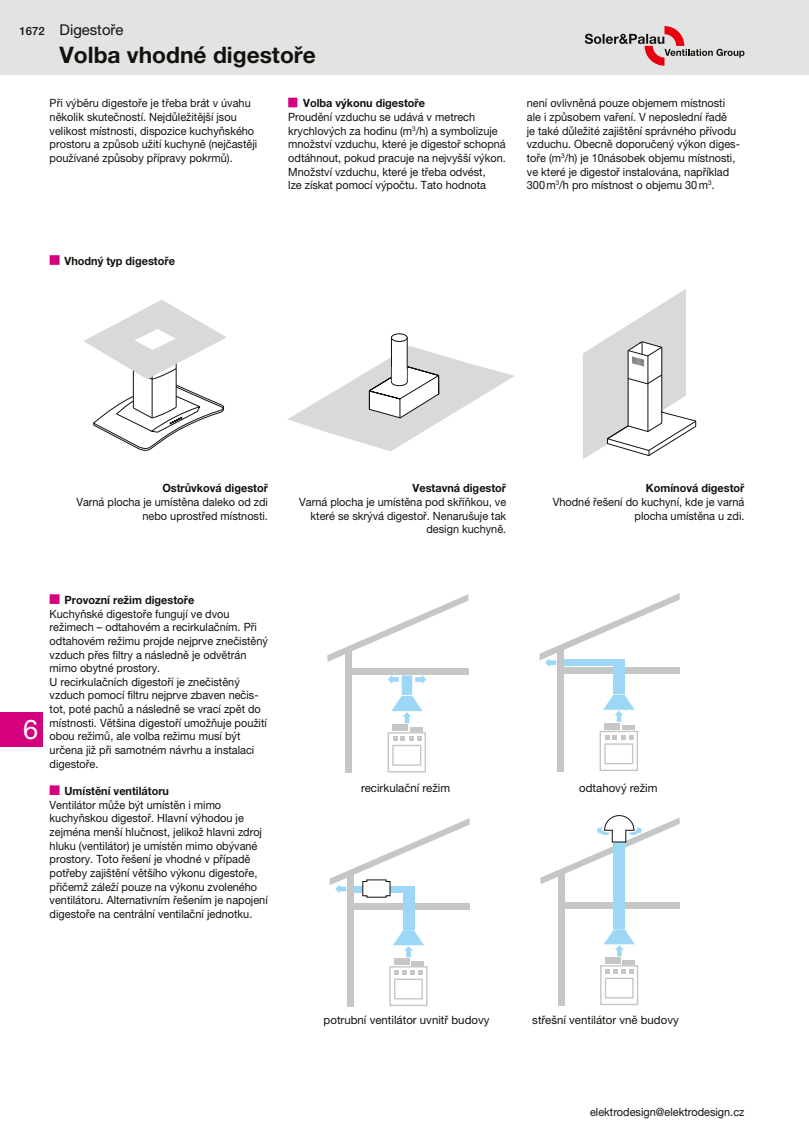
<style>
.page{position:relative;width:809px;height:1141px;background:#fff}
.page>*{position:absolute;margin:0;border:0;box-sizing:border-box;transform-origin:0 0}
.t1{font:27.12px "Helvetica Neue LT Pro";color:#fff}
.t2{font:700 22.75px "Helvetica Neue LT Pro";color:#12120d}
.t3{font:14.88px "Helvetica Neue LT Pro";color:#12120d}
.t4{font:11.38px/13.7px "Helvetica Neue LT Pro";color:#12120d;scale:.96 1}
.t5{font:700 11.38px "Helvetica Neue LT Pro";color:#12120d;scale:.96 1}
.t6{font:11.38px "Helvetica Neue LT Pro";color:#12120d}
.t7{font:500 11.38px "Helvetica Neue LT Pro";color:#12120d}
</style>
<div class="page">
<div style="left:0;top:0;width:809px;height:74px;background:#e2e3e3"></div>
<svg style="left:584px;top:26px;width:160px;height:40px"></svg>
<div style="left:0;top:712px;width:42px;height:35px;background:#d5007d"></div>
<div style="left:288px;top:98px;width:9px;height:9px;background:#d5007d"></div>
<div style="left:50px;top:594px;width:10px;height:10px;background:#d5007d"></div>
<div style="left:50px;top:785px;width:10px;height:10px;background:#d5007d"></div>
<div style="left:50px;top:255px;width:10px;height:10px;background:#d5007d"></div>
<svg style="left:84px;top:300px;width:143px;height:151px"></svg>
<hr style="left:391px;top:337px;width:1px;height:44px;background:#12120d">
<hr style="left:407px;top:337px;width:1px;height:45px;background:#12120d">
<div style="left:391px;top:333px;width:16px;height:9px;background:#fff;border:1px solid #12120d;border-radius:50%"></div>
<svg style="left:288px;top:341px;width:227px;height:110px"></svg>
<svg style="left:583px;top:289px;width:113px;height:170px"></svg>
<div style="left:401px;top:675px;width:11px;height:21px;background:#9cd8f5"></div>
<div style="left:401px;top:675px;width:12px;height:21px;border:1px solid #fff"></div>
<svg style="left:391px;top:695px;width:32px;height:28px"></svg>
<svg style="left:388px;top:675px;width:11px;height:9px"></svg>
<svg style="left:415px;top:675px;width:11px;height:9px"></svg>
<div style="left:345px;top:669px;width:123px;height:6px;background:#c5c7c7"></div>
<div style="left:345px;top:650px;width:7px;height:123px;background:#c5c7c7"></div>
<svg style="left:327px;top:594px;width:141px;height:68px"></svg>
<div style="left:387px;top:732px;width:39px;height:40px;border:1px solid #c5c7c7"></div>
<div style="left:392px;top:745px;width:29px;height:21px;border:1px solid #c5c7c7"></div>
<svg style="left:393px;top:737px;width:28px;height:4px"></svg>
<hr style="left:410px;top:727px;width:13px;height:4px;background:#c5c7c7">
<div style="left:392px;top:724px;width:16px;height:7px;background:#c5c7c7"></div>
<svg style="left:603px;top:693px;width:32px;height:29px"></svg>
<div style="left:557px;top:667px;width:122px;height:6px;background:#c5c7c7"></div>
<div style="left:557px;top:649px;width:7px;height:123px;background:#c5c7c7"></div>
<div style="left:599px;top:731px;width:39px;height:40px;border:1px solid #c5c7c7"></div>
<div style="left:604px;top:743px;width:29px;height:21px;border:1px solid #c5c7c7"></div>
<svg style="left:605px;top:735px;width:28px;height:5px"></svg>
<hr style="left:622px;top:726px;width:13px;height:4px;background:#c5c7c7">
<div style="left:604px;top:723px;width:16px;height:7px;background:#c5c7c7"></div>
<svg style="left:539px;top:593px;width:140px;height:74px"></svg>
<div style="left:564px;top:659px;width:60px;height:7px;background:#9cd8f5"></div>
<div style="left:613px;top:660px;width:11px;height:34px;background:#9cd8f5"></div>
<svg style="left:393px;top:929px;width:31px;height:28px"></svg>
<div style="left:348px;top:903px;width:121px;height:6px;background:#c5c7c7"></div>
<div style="left:348px;top:873px;width:6px;height:134px;background:#c5c7c7"></div>
<div style="left:389px;top:966px;width:38px;height:40px;border:1px solid #c5c7c7"></div>
<div style="left:394px;top:979px;width:29px;height:20px;border:1px solid #c5c7c7"></div>
<svg style="left:394px;top:971px;width:29px;height:4px"></svg>
<hr style="left:411px;top:961px;width:13px;height:4px;background:#c5c7c7">
<div style="left:394px;top:958px;width:15px;height:7px;background:#c5c7c7"></div>
<div style="left:403px;top:886px;width:11px;height:44px;background:#9cd8f5"></div>
<svg style="left:329px;top:818px;width:140px;height:80px"></svg>
<svg style="left:604px;top:929px;width:31px;height:27px"></svg>
<div style="left:558px;top:902px;width:121px;height:6px;background:#c5c7c7"></div>
<div style="left:558px;top:872px;width:6px;height:134px;background:#c5c7c7"></div>
<div style="left:600px;top:965px;width:38px;height:40px;border:1px solid #c5c7c7"></div>
<div style="left:604px;top:978px;width:29px;height:20px;border:1px solid #c5c7c7"></div>
<svg style="left:605px;top:970px;width:28px;height:4px"></svg>
<hr style="left:622px;top:960px;width:13px;height:4px;background:#c5c7c7">
<div style="left:605px;top:957px;width:15px;height:7px;background:#c5c7c7"></div>
<div style="left:613px;top:842px;width:12px;height:87px;background:#9cd8f5"></div>
<svg style="left:540px;top:815px;width:139px;height:69px"></svg>
<h3 class="t3" style="left:60px;top:21px;width:65px">Digestoře</h3>
<h2 class="t2" style="left:60px;top:41px;width:258px">Volba vhodné digestoře</h2>
<p class="t4" style="left:50px;top:96px;width:218px">Při výběru digestoře je třeba brát v úvahu několik skutečností. Nejdůležitější jsou velikost místnosti, dispozice kuchyňského prostoru a způsob užití kuchyně (nejčastěji používané způsoby přípravy pokrmů).</p>
<p class="t5" style="left:303px;top:96px;width:129px">Volba výkonu digestoře</p>
<p class="t7" style="left:19px;top:25px;width:27px">1672</p>
<p class="t4" style="left:288px;top:110px;width:228px">Proudění vzduchu se udává v metrech krychlových za hodinu (m<sup>3</sup>/h) a symbolizuje množství vzduchu, které je digestoř schopná odtáhnout, pokud pracuje na nejvyšší výkon.<br>Množství vzduchu, které je třeba odvést,<br>lze získat pomocí výpočtu. Tato hodnota</p>
<p class="t4" style="left:527px;top:96px;width:223px">není ovlivněná pouze objemem místnosti ale i způsobem vaření. V neposlední řadě<br>je také důležité zajištění správného přívodu vzduchu. Obecně doporučený výkon diges&shy;toře (m<sup>3</sup>/h) je 10násobek objemu místnosti, ve které je digestoř instalována, například 300m<sup>3</sup>/h pro místnost o objemu 30m<sup>3</sup>.</p>
<p class="t5" style="left:64px;top:254px;width:117px">Vhodný typ digestoře</p>
<p class="t5" style="left:162px;top:481px;width:111px">Ostrůvková digestoř</p>
<p class="t4" style="left:76px;top:495px;width:201px;text-align:right">Varná plocha je umístěna daleko od zdi nebo uprostřed místnosti.</p>
<p class="t5" style="left:412px;top:481px;width:99px">Vestavná digestoř</p>
<p class="t4" style="left:299px;top:495px;width:217px;text-align:right">Varná plocha je umístěna pod skříňkou, ve které se skrývá digestoř. Nenarušuje tak design kuchyně.</p>
<p class="t5" style="left:646px;top:481px;width:104px">Komínová digestoř</p>
<p class="t4" style="left:553px;top:495px;width:201px;text-align:right">Vhodné řešení do kuchyní, kde je varná plocha umístěna u zdi.</p>
<h1 class="t1" style="left:23px;top:713px;width:17px">6</h1>
<p class="t5" style="left:64px;top:593px;width:137px">Provozní režim digestoře</p>
<p class="t4" style="left:50px;top:607px;width:229px">Kuchyňské digestoře fungují ve dvou režimech – odtahovém a recirkulačním. Při odtahovém režimu projde nejprve znečistěný vzduch přes filtry a následně je odvětrán mimo obytné prostory.<br>U recirkulačních digestoří je znečistěný vzduch pomocí filtru nejprve zbaven nečis&shy;tot, poté pachů a následně se vrací zpět do místnosti. Většina digestoří umožňuje použití obou režimů, ale volba režimu musí být určena již při samotném návrhu a instalaci digestoře.</p>
<p class="t5" style="left:64px;top:784px;width:110px">Umístění ventilátoru</p>
<p class="t4" style="left:50px;top:798px;width:229px">Ventilátor může být umístěn i mimo kuchyňskou digestoř. Hlavní výhodou je zejména menší hlučnost, jelikož hlavni zdroj hluku (ventilátor) je umístěn mimo obývané prostory. Toto řešení je vhodné v případě potřeby zajištění většího výkonu digestoře, přičemž záleží pouze na výkonu zvoleného ventilátoru. Alternativním řešením je napojení digestoře na centrální ventilační jednotku.</p>
<p class="t6" style="left:361px;top:781px;width:90px">recirkulační režim</p>
<p class="t6" style="left:579px;top:781px;width:80px">odtahový režim</p>
<p class="t6" style="left:323px;top:1014px;width:167px">potrubní ventilátor uvnitř budovy</p>
<p class="t6" style="left:532px;top:1014px;width:148px">střešní ventilátor vně budovy</p>
<p class="t4" style="left:590px;top:1105px;width:162px">elektrodesign@elektrodesign.cz</p>
</div>
